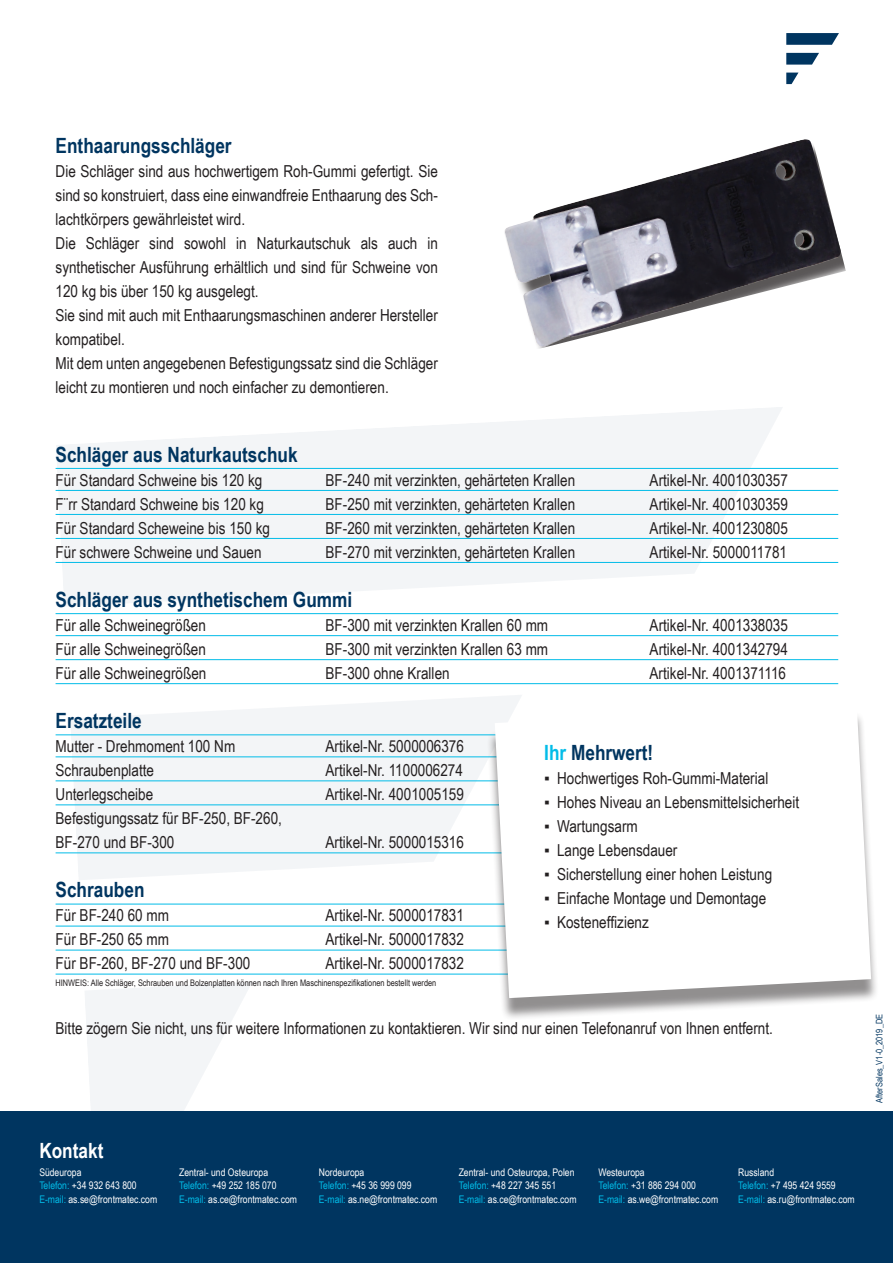
<style>
.page{position:relative;width:893px;height:1263px;background:#fff}
.page>*{position:absolute;margin:0;border:0;box-sizing:border-box;transform-origin:0 0}
.t1{font:700 21px "Arial Narrow";color:#003560}
.t2{font:700 21px "Arial Narrow";color:#fff}
.t3{font:16.5px/24px "Arial Narrow";color:#231f20}
.t4{font:10.5px/13.5px "Arial Narrow";color:#fff}
.t5{font:9px "Arial Narrow";color:#231f20}
.t6{font:9px "Arial Narrow";color:#003560}
.s1{color:#02bce8}
</style>
<div class="page">
<svg style="left:56px;top:407px;width:727px;height:199px;fill:#f3f5f7"></svg>
<svg style="left:70px;top:695px;width:452px;height:185px;fill:#f3f5f7"></svg>
<svg style="left:85px;top:982px;width:167px;height:129px"></svg>
<div style="left:0;top:1111px;width:893px;height:152px;background:#003560"></div>
<svg style="left:786px;top:33px;width:53px;height:12px"></svg>
<svg style="left:786px;top:53px;width:33px;height:12px"></svg>
<svg style="left:786px;top:73px;width:12px;height:11px"></svg>
<img style="left:504px;top:139px;width:337px;height:209px">
<hr style="left:56px;top:468px;width:782px;height:1px;background:#02bce8">
<hr style="left:56px;top:490px;width:782px;height:1px;background:#02bce8">
<hr style="left:56px;top:514px;width:782px;height:1px;background:#02bce8">
<hr style="left:56px;top:538px;width:782px;height:1px;background:#02bce8">
<hr style="left:56px;top:562px;width:782px;height:1px;background:#02bce8">
<hr style="left:56px;top:613px;width:782px;height:1px;background:#02bce8">
<hr style="left:56px;top:635px;width:782px;height:1px;background:#02bce8">
<hr style="left:56px;top:659px;width:782px;height:1px;background:#02bce8">
<hr style="left:56px;top:683px;width:782px;height:1px;background:#02bce8">
<hr style="left:56px;top:734px;width:782px;height:1px;background:#02bce8">
<hr style="left:56px;top:756px;width:782px;height:1px;background:#02bce8">
<hr style="left:56px;top:780px;width:782px;height:1px;background:#02bce8">
<hr style="left:56px;top:804px;width:782px;height:1px;background:#02bce8">
<hr style="left:56px;top:852px;width:782px;height:1px;background:#02bce8">
<hr style="left:56px;top:904px;width:782px;height:1px;background:#02bce8">
<hr style="left:56px;top:926px;width:782px;height:1px;background:#02bce8">
<hr style="left:56px;top:950px;width:782px;height:1px;background:#02bce8">
<hr style="left:56px;top:974px;width:782px;height:1px;background:#02bce8">
<div style="left:487px;top:711px;width:392px;height:310px;background:#231f20;opacity:.5"></div>
<svg style="left:495px;top:704px;width:376px;height:294px"></svg>
<p class="t1" style="left:56px;top:130px;width:178px">Enthaarungsschläger</p>
<p class="t3" style="left:56px;top:159px;width:384px">Die Schläger sind aus hochwertigem Roh-Gummi gefertigt. Sie sind so konstruiert, dass eine einwandfreie Enthaarung des Sch&shy;lachtkörpers gewährleistet wird.<br>Die Schläger sind sowohl in Naturkautschuk als auch in synthetischer Ausführung erhältlich und sind für Schweine von 120 kg bis über 150 kg ausgelegt.<br>Sie sind mit auch mit Enthaarungsmaschinen anderer Hersteller kompatibel.<br>Mit dem unten angegebenen Befestigungssatz sind die Schläger leicht zu montieren und noch einfacher zu demontieren.</p>
<p class="t1" style="left:56px;top:438px;width:244px">Schläger aus Naturkautschuk</p>
<p class="t3" style="left:56px;top:467px;width:208px">Für Standard Schweine bis 120 kg</p>
<p class="t3" style="left:326px;top:467px;width:251px">BF-240 mit verzinkten, gehärteten Krallen</p>
<p class="t3" style="left:650px;top:467px;width:140px">Artikel-Nr. 4001030357</p>
<p class="t3" style="left:56px;top:491px;width:210px">F¨rr Standard Schweine bis 120 kg</p>
<p class="t3" style="left:326px;top:491px;width:251px">BF-250 mit verzinkten, gehärteten Krallen</p>
<p class="t3" style="left:650px;top:491px;width:140px">Artikel-Nr. 4001030359</p>
<p class="t3" style="left:56px;top:515px;width:216px">Für Standard Scheweine bis 150 kg</p>
<p class="t3" style="left:326px;top:515px;width:251px">BF-260 mit verzinkten, gehärteten Krallen</p>
<p class="t3" style="left:650px;top:515px;width:140px">Artikel-Nr. 4001230805</p>
<p class="t3" style="left:56px;top:539px;width:208px">Für schwere Schweine und Sauen</p>
<p class="t3" style="left:326px;top:539px;width:251px">BF-270 mit verzinkten, gehärteten Krallen</p>
<p class="t3" style="left:650px;top:539px;width:139px">Artikel-Nr. 5000011781</p>
<p class="t1" style="left:56px;top:584px;width:298px">Schläger aus synthetischem Gummi</p>
<p class="t3" style="left:56px;top:613px;width:152px">Für alle Schweinegrößen</p>
<p class="t3" style="left:326px;top:613px;width:224px">BF-300 mit verzinkten Krallen 60 mm</p>
<p class="t3" style="left:650px;top:613px;width:140px">Artikel-Nr. 4001338035</p>
<p class="t3" style="left:56px;top:637px;width:152px">Für alle Schweinegrößen</p>
<p class="t3" style="left:326px;top:637px;width:224px">BF-300 mit verzinkten Krallen 63 mm</p>
<p class="t3" style="left:650px;top:637px;width:140px">Artikel-Nr. 4001342794</p>
<p class="t3" style="left:56px;top:661px;width:152px">Für alle Schweinegrößen</p>
<p class="t3" style="left:326px;top:661px;width:126px">BF-300 ohne Krallen</p>
<p class="t3" style="left:650px;top:661px;width:138px">Artikel-Nr. 4001371116</p>
<p class="t1" style="left:56px;top:705px;width:88px">Ersatzteile</p>
<p class="t3" style="left:56px;top:734px;width:181px">Mutter - Drehmoment 100 Nm</p>
<p class="t3" style="left:326px;top:734px;width:140px">Artikel-Nr. 5000006376</p>
<p class="t3" style="left:56px;top:758px;width:100px">Schraubenplatte</p>
<p class="t3" style="left:326px;top:758px;width:139px">Artikel-Nr. 1100006274</p>
<p class="t3" style="left:56px;top:782px;width:99px">Unterlegscheibe</p>
<p class="t3" style="left:326px;top:782px;width:140px">Artikel-Nr. 4001005159</p>
<p class="t3" style="left:56px;top:806px;width:228px">Befestigungssatz für BF-250, BF-260,<br>BF-270 und BF-300</p>
<p class="t1" style="left:544px;top:736px;width:111px"><span class="s1">Ihr</span> Mehrwert!</p>
<p class="t3" style="left:544px;top:765px;width:226px">▪ Hochwertiges Roh-Gummi-Material</p>
<p class="t3" style="left:544px;top:789px;width:256px">▪ Hohes Niveau an Lebensmittelsicherheit</p>
<p class="t3" style="left:544px;top:813px;width:95px">▪ Wartungsarm</p>
<p class="t3" style="left:544px;top:837px;width:135px">▪ Lange Lebensdauer</p>
<p class="t3" style="left:544px;top:861px;width:229px">▪ Sicherstellung einer hohen Leistung</p>
<p class="t3" style="left:544px;top:885px;width:223px">▪ Einfache Montage und Demontage</p>
<p class="t3" style="left:544px;top:909px;width:106px">▪ Kosteneffizienz</p>
<p class="t3" style="left:326px;top:830px;width:140px">Artikel-Nr. 5000015316</p>
<p class="t1" style="left:56px;top:874px;width:90px">Schrauben</p>
<p class="t3" style="left:56px;top:903px;width:115px">Für BF-240 60 mm</p>
<p class="t3" style="left:326px;top:903px;width:140px">Artikel-Nr. 5000017831</p>
<p class="t3" style="left:56px;top:927px;width:115px">Für BF-250 65 mm</p>
<p class="t3" style="left:326px;top:927px;width:140px">Artikel-Nr. 5000017832</p>
<p class="t3" style="left:56px;top:951px;width:196px">Für BF-260, BF-270 und BF-300</p>
<p class="t3" style="left:326px;top:951px;width:140px">Artikel-Nr. 5000017832</p>
<p class="t5" style="left:56px;top:976px;width:382px">HINWEIS: Alle Schläger, Schrauben und Bolzenplatten können nach Ihren Maschinenspezifikationen bestellt werden</p>
<p class="t3" style="left:56px;top:1015px;width:719px">Bitte zögern Sie nicht, uns für weitere Informationen zu kontaktieren. Wir sind nur einen Telefonanruf von Ihnen entfernt.</p>
<p class="t2" style="left:39px;top:1134px;width:66px">Kontakt</p>
<p class="t4" style="left:39px;top:1165px;width:119px">Südeuropa<br><span class="s1">Telefon:</span> +34 932 643 800<br><span class="s1">E-mail:</span> as.se@frontmatec.com</p>
<p class="t4" style="left:179px;top:1165px;width:119px">Zentral- und Osteuropa<br><span class="s1">Telefon:</span> +49 252 185 070<br><span class="s1">E-mail:</span> as.ce@frontmatec.com</p>
<p class="t4" style="left:319px;top:1165px;width:120px">Nordeuropa<br><span class="s1">Telefon:</span> +45 36 999 099<br><span class="s1">E-mail:</span> as.ne@frontmatec.com</p>
<p class="t4" style="left:459px;top:1165px;width:119px">Zentral- und Osteuropa, Polen<br><span class="s1">Telefon:</span> +48 227 345 551<br><span class="s1">E-mail:</span> as.ce@frontmatec.com</p>
<p class="t4" style="left:598px;top:1165px;width:121px">Westeuropa<br><span class="s1">Telefon:</span> +31 886 294 000<br><span class="s1">E-mail:</span> as.we@frontmatec.com</p>
<p class="t4" style="left:738px;top:1165px;width:118px">Russland<br><span class="s1">Telefon:</span> +7 495 424 9559<br><span class="s1">E-mail:</span> as.ru@frontmatec.com</p>
<p class="t6" style="left:873px;top:1103px;width:90px;rotate:-90deg">AfterSales_V1-0_2019_DE</p>
</div>
